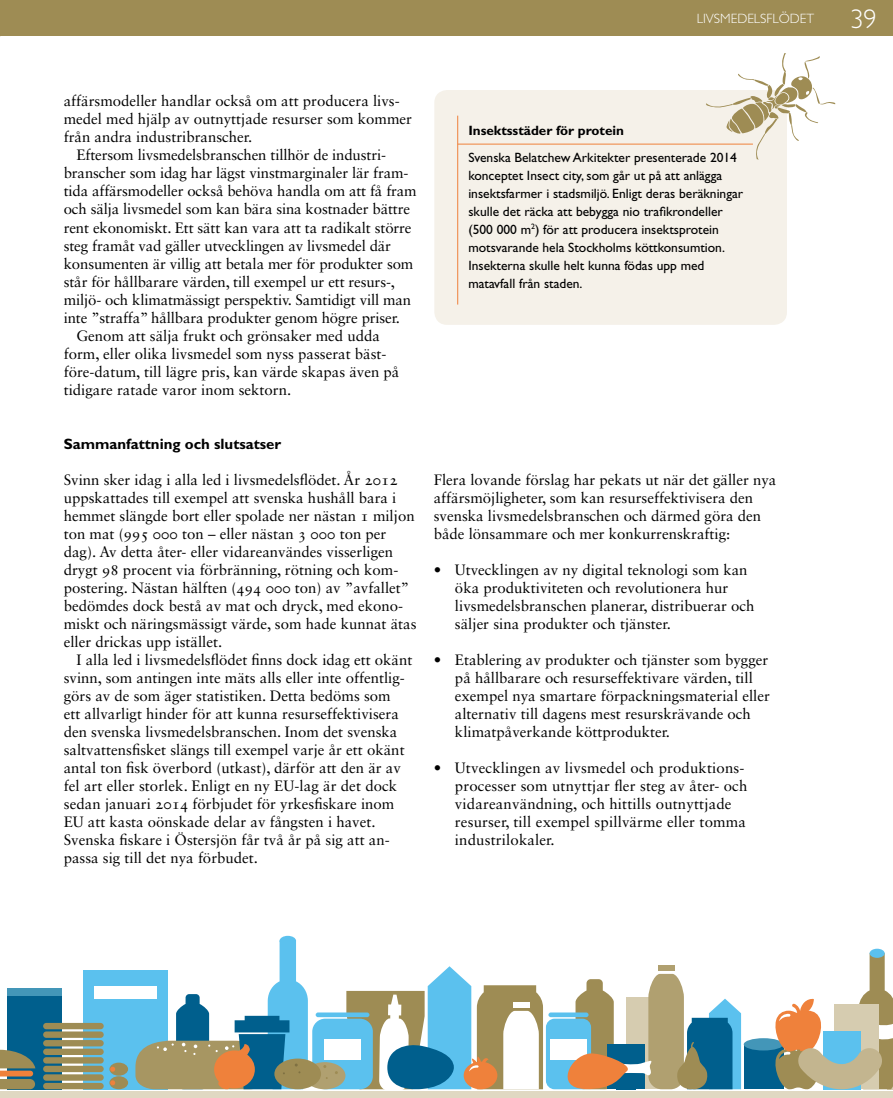
<style>
.page{position:relative;width:893px;height:1098px;background:#fff}
.page>*{position:absolute;margin:0;border:0;box-sizing:border-box;transform-origin:0 0}
.t1{font:300 27px "Gill Sans Std";color:#fff}
.t2{font:15px/18px "Sabon LT Std";color:#000}
.t3{font:700 15px "Gill Sans Std";color:#000}
.t4{font:13.5px/18px "Gill Sans Std";color:#000}
.t5{font:700 13.5px "Gill Sans Std";color:#000}
.t6{font:300 13.5px "Gill Sans Std";color:#fff}
</style>
<div class="page">
<div style="left:0;top:0;width:893px;height:36px;background:#9e8c54"></div>
<svg style="left:870px;top:948px;width:15px;height:9px"></svg>
<div style="left:83px;top:969px;width:85px;height:119px;background:#5bc1ee"></div>
<div style="left:94px;top:985px;width:63px;height:12px;background:#fff"></div>
<svg style="left:280px;top:935px;width:16px;height:10px"></svg>
<div style="left:7px;top:987px;width:54px;height:94px;background:#4396b8"></div>
<div style="left:7px;top:995px;width:54px;height:93px;background:#005f8d"></div>
<div style="left:43px;top:1031px;width:61px;height:6px;background:#9e8c54;border-radius:3px"></div>
<div style="left:43px;top:1039px;width:61px;height:6px;background:#9e8c54;border-radius:3px"></div>
<div style="left:43px;top:1048px;width:61px;height:6px;background:#9e8c54;border-radius:3px"></div>
<svg style="left:43px;top:1056px;width:61px;height:7px"></svg>
<div style="left:43px;top:1065px;width:61px;height:6px;background:#9e8c54;border-radius:3px"></div>
<svg style="left:43px;top:1073px;width:61px;height:7px"></svg>
<div style="left:43px;top:1082px;width:61px;height:6px;background:#9e8c54;border-radius:3px"></div>
<div style="left:43px;top:1022px;width:61px;height:6px;background:#9e8c54;border-radius:3px"></div>
<div style="left:312px;top:1018px;width:61px;height:70px;background:#5bc1ee;border-radius:13px"></div>
<svg style="left:316px;top:1012px;width:53px;height:4px"></svg>
<div style="left:324px;top:1038px;width:37px;height:21px;background:#fff"></div>
<div style="left:744px;top:1043px;width:39px;height:45px;background:#005f8d"></div>
<div style="left:744px;top:1037px;width:39px;height:13px;background:#4396b8;border-radius:50%"></div>
<svg style="left:773px;top:952px;width:120px;height:136px"></svg>
<div style="left:658px;top:964px;width:16px;height:6px;background:#b0a070"></div>
<div style="left:546px;top:1018px;width:45px;height:70px;background:#5bc1ee;border-radius:9px"></div>
<svg style="left:548px;top:1012px;width:40px;height:4px"></svg>
<div style="left:551px;top:1039px;width:36px;height:20px;background:#fff"></div>
<div style="left:109px;top:1062px;width:19px;height:13px;background:#9e8c54;border-radius:50%"></div>
<svg style="left:110px;top:1066px;width:5px;height:5px"></svg>
<svg style="left:109px;top:1075px;width:19px;height:13px"></svg>
<svg style="left:110px;top:1079px;width:5px;height:5px"></svg>
<svg style="left:555px;top:973px;width:186px;height:116px"></svg>
<svg style="left:0;top:1049px;width:35px;height:39px"></svg>
<svg style="left:346px;top:966px;width:197px;height:124px"></svg>
<div style="left:304px;top:1061px;width:41px;height:27px;background:#b0a070;border-radius:50%"></div>
<div style="left:274px;top:1058px;width:47px;height:30px;background:#9e8c54;border-radius:50%"></div>
<svg style="left:135px;top:940px;width:173px;height:149px"></svg>
<div style="left:0;top:1090px;width:893px;height:7px;background:#e0d8c2"></div>
<div style="left:434px;top:90px;width:353px;height:235px;background:#f5f1e9;border-radius:13px"></div>
<hr style="left:458px;top:144px;width:295px;height:1px;background:#ef813b">
<hr style="left:457px;top:116px;width:1px;height:188px;background:#ef813b">
<svg style="left:705px;top:53px;width:131px;height:107px"></svg>
<p class="t6" style="left:697px;top:11px;width:119px">LIVSMEDELSFLÖDET</p>
<p class="t2" style="left:64px;top:92px;width:337px">affärsmodeller handlar också om att producera livs-</p>
<p class="t2" style="left:64px;top:110px;width:350px">medel med hjälp av outnyttjade resurser som kommer</p>
<p class="t2" style="left:64px;top:128px;width:190px">från andra industribranscher.</p>
<p class="t2" style="left:77px;top:146px;width:311px">Eftersom livsmedelsbranschen tillhör de industri-</p>
<p class="t2" style="left:64px;top:164px;width:346px">branscher som idag har lägst vinstmarginaler lär fram-</p>
<p class="t2" style="left:64px;top:182px;width:354px">tida affärsmodeller också behöva handla om att få fram</p>
<p class="t2" style="left:64px;top:200px;width:348px">och sälja livsmedel som kan bära sina kostnader bättre</p>
<p class="t2" style="left:64px;top:218px;width:349px">rent ekonomiskt. Ett sätt kan vara att ta radikalt större</p>
<p class="t2" style="left:64px;top:236px;width:329px">steg framåt vad gäller utvecklingen av livsmedel där</p>
<p class="t2" style="left:64px;top:254px;width:351px">konsumenten är villig att betala mer för produkter som</p>
<p class="t2" style="left:64px;top:272px;width:333px">står för hållbarare värden, till exempel ur ett resurs-,</p>
<p class="t2" style="left:64px;top:290px;width:349px">miljö- och klimatmässigt perspektiv. Samtidigt vill man</p>
<p class="t2" style="left:64px;top:308px;width:338px">inte ”straffa” hållbara produkter genom högre priser.</p>
<p class="t2" style="left:77px;top:326px;width:305px">Genom att sälja frukt och grönsaker med udda</p>
<p class="t2" style="left:64px;top:344px;width:323px">form, eller olika livsmedel som nyss passerat bäst-</p>
<p class="t2" style="left:64px;top:362px;width:337px">före-datum, till lägre pris, kan värde skapas även på</p>
<p class="t2" style="left:64px;top:380px;width:229px">tidigare ratade varor inom sektorn.</p>
<p class="t3" style="left:64px;top:434px;width:219px">Sammanfattning och slutsatser</p>
<p class="t2" style="left:64px;top:470px;width:354px">Svinn sker idag i alla led i livsmedelsflödet. År 2012 uppskattades till exempel att svenska hushåll bara i hemmet slängde bort eller spolade ner nästan 1 miljon ton mat (995 000 ton – eller nästan 3 000 ton per dag). Av detta åter- eller vidareanvändes visserligen drygt 98 procent via förbränning, rötning och kom&shy;postering. Nästan hälften (494 000 ton) av ”avfallet” bedömdes dock bestå av mat och dryck, med ekono&shy;miskt och näringsmässigt värde, som hade kunnat ätas eller drickas upp istället.</p>
<p class="t2" style="left:64px;top:650px;width:350px;text-indent:13px">I alla led i livsmedelsflödet finns dock idag ett okänt svinn, som antingen inte mäts alls eller inte offentlig&shy;görs av de som äger statistiken. Detta bedöms som<br>ett allvarligt hinder för att kunna resurseffektivisera den svenska livsmedelsbranschen. Inom det svenska saltvattensfisket slängs till exempel varje år ett okänt antal ton fisk överbord (utkast), därför att den är av fel art eller storlek. Enligt en ny EU-lag är det dock sedan januari 2014 förbjudet för yrkesfiskare inom EU att kasta oönskade delar av fångsten i havet.<br>Svenska fiskare i Östersjön får två år på sig att an&shy;passa sig till det nya förbudet.</p>
<p class="t5" style="left:468px;top:122px;width:157px">Insektsstäder för protein</p>
<p class="t4" style="left:468px;top:148px;width:276px">Svenska Belatchew Arkitekter presenterade 2014 konceptet Insect city, som går ut på att anlägga insektsfarmer i stadsmiljö. Enligt deras beräkningar skulle det räcka att bebygga nio trafikrondeller (500 000 m<sup>2</sup>) för att producera insektsprotein motsvarande hela Stockholms köttkonsumtion.<br>Insekterna skulle helt kunna födas upp med matavfall från staden.</p>
<p class="t2" style="left:434px;top:470px;width:344px">Flera lovande förslag har pekats ut när det gäller nya affärsmöjligheter, som kan resurseffektivisera den svenska livsmedelsbranschen och därmed göra den både lönsammare och mer konkurrenskraftig:</p>
<p class="t2" style="left:455px;top:560px;width:301px;text-indent:-21px">• Utvecklingen av ny digital teknologi som kan öka produktiviteten och revolutionera hur livsmedelsbranschen planerar, distribuerar och säljer sina produkter och tjänster.</p>
<p class="t2" style="left:455px;top:650px;width:316px;text-indent:-21px">• Etablering av produkter och tjänster som bygger på hållbarare och resurseffektivare värden, till exempel nya smartare förpackningsmaterial eller alternativ till dagens mest resurskrävande och klimatpåverkande köttprodukter.</p>
<p class="t2" style="left:455px;top:758px;width:294px;text-indent:-21px">• Utvecklingen av livsmedel och produktions&shy;processer som utnyttjar fler steg av åter- och vidareanvändning, och hittills outnyttjade resurser, till exempel spillvärme eller tomma industrilokaler.</p>
<h1 class="t1" style="left:850px;top:4px;width:28px">39</h1>
</div>
